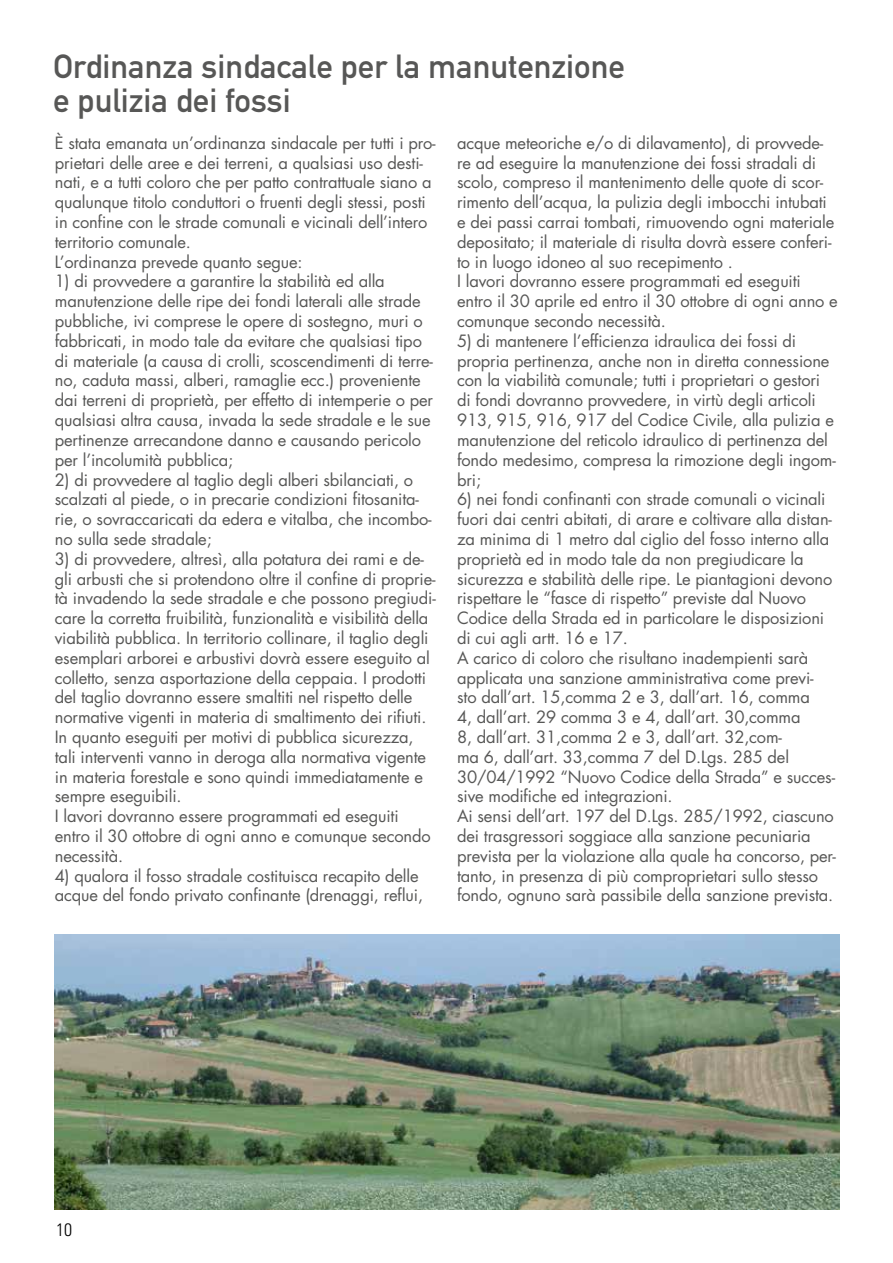
<style>
.page{position:relative;width:893px;height:1263px;background:#fff}
.page>*{position:absolute;margin:0;border:0;box-sizing:border-box;transform-origin:0 0}
.t1{font:33px/34.5px "DIN Mittelschrift";color:#575756}
.t2{font:300 condensed 18px "Univers";color:#000}
.t3{font:16.5px/19.8px "Futura";letter-spacing:-.01em;color:#575756}
</style>
<div class="page">
<img style="left:54px;top:934px;width:786px;height:276px">
<h1 class="t1" style="left:53px;top:49px;width:573px">Ordinanza sindacale per la manutenzione e pulizia dei fossi</h1>
<p class="t3" style="left:55px;top:133px;width:382px">È stata emanata un’ordinanza sindacale per tutti i pro&shy;prietari delle aree e dei terreni, a qualsiasi uso desti&shy;nati, e a tutti coloro che per patto contrattuale siano a qualunque titolo conduttori o fruenti degli stessi, posti in confine con le strade comunali e vicinali dell’intero territorio comunale.<br>L’ordinanza prevede quanto segue:</p>
<p class="t3" style="left:55px;top:272px;width:380px">1) di provvedere a garantire la stabilità ed alla manutenzione delle ripe dei fondi laterali alle strade pubbliche, ivi comprese le opere di sostegno, muri o fabbricati, in modo tale da evitare che qualsiasi tipo di materiale (a causa di crolli, scoscendimenti di terre&shy;no, caduta massi, alberi, ramaglie ecc.) proveniente dai terreni di proprietà, per effetto di intemperie o per qualsiasi altra causa, invada la sede stradale e le sue pertinenze arrecandone danno e causando pericolo per l’incolumità pubblica;</p>
<p class="t3" style="left:55px;top:470px;width:378px">2) di provvedere al taglio degli alberi sbilanciati, o scalzati al piede, o in precarie condizioni fitosanita&shy;rie, o sovraccaricati da edera e vitalba, che incombo&shy;no sulla sede stradale;</p>
<p class="t3" style="left:55px;top:549px;width:382px">3) di provvedere, altresì, alla potatura dei rami e de&shy;gli arbusti che si protendono oltre il confine di proprie&shy;tà invadendo la sede stradale e che possono pregiudi&shy;care la corretta fruibilità, funzionalità e visibilità della viabilità pubblica. In territorio collinare, il taglio degli esemplari arborei e arbustivi dovrà essere eseguito al colletto, senza asportazione della ceppaia. I prodotti del taglio dovranno essere smaltiti nel rispetto delle normative vigenti in materia di smaltimento dei rifiuti.<br>In quanto eseguiti per motivi di pubblica sicurezza, tali interventi vanno in deroga alla normativa vigente in materia forestale e sono quindi immediatamente e sempre eseguibili.<br>I lavori dovranno essere programmati ed eseguiti entro il 30 ottobre di ogni anno e comunque secondo necessità.</p>
<p class="t3" style="left:55px;top:866px;width:370px">4) qualora il fosso stradale costituisca recapito delle acque del fondo privato confinante (drenaggi, reflui,</p>
<p class="t3" style="left:457px;top:133px;width:382px">acque meteoriche e/o di dilavamento), di provvede&shy;re ad eseguire la manutenzione dei fossi stradali di scolo, compreso il mantenimento delle quote di scor&shy;rimento dell’acqua, la pulizia degli imbocchi intubati e dei passi carrai tombati, rimuovendo ogni materiale depositato; il materiale di risulta dovrà essere conferi&shy;to in luogo idoneo al suo recepimento .<br>I lavori dovranno essere programmati ed eseguiti entro il 30 aprile ed entro il 30 ottobre di ogni anno e comunque secondo necessità.</p>
<p class="t3" style="left:457px;top:331px;width:380px">5) di mantenere l’efficienza idraulica dei fossi di propria pertinenza, anche non in diretta connessione con la viabilità comunale; tutti i proprietari o gestori di fondi dovranno provvedere, in virtù degli articoli 913, 915, 916, 917 del Codice Civile, alla pulizia e manutenzione del reticolo idraulico di pertinenza del fondo medesimo, compresa la rimozione degli ingom&shy;bri;</p>
<p class="t3" style="left:457px;top:489px;width:380px">6) nei fondi confinanti con strade comunali o vicinali fuori dai centri abitati, di arare e coltivare alla distan&shy;za minima di 1 metro dal ciglio del fosso interno alla proprietà ed in modo tale da non pregiudicare la sicurezza e stabilità delle ripe. Le piantagioni devono rispettare le “fasce di rispetto” previste dal Nuovo Codice della Strada ed in particolare le disposizioni di cui agli artt. 16 e 17.<br>A carico di coloro che risultano inadempienti sarà applicata una sanzione amministrativa come previ&shy;sto dall’art. 15,comma 2 e 3, dall’art. 16, comma<br>4, dall’art. 29 comma 3 e 4, dall’art. 30,comma<br>8, dall’art. 31,comma 2 e 3, dall’art. 32,com-<br>ma 6, dall’art. 33,comma 7 del D.Lgs. 285 del 30/04/1992 “Nuovo Codice della Strada” e succes&shy;sive modifiche ed integrazioni.<br>Ai sensi dell’art. 197 del D.Lgs. 285/1992, ciascuno dei trasgressori soggiace alla sanzione pecuniaria prevista per la violazione alla quale ha concorso, per&shy;tanto, in presenza di più comproprietari sullo stesso fondo, ognuno sarà passibile della sanzione prevista.</p>
<p class="t2" style="left:56px;top:1219px;width:17px">10</p>
</div>
